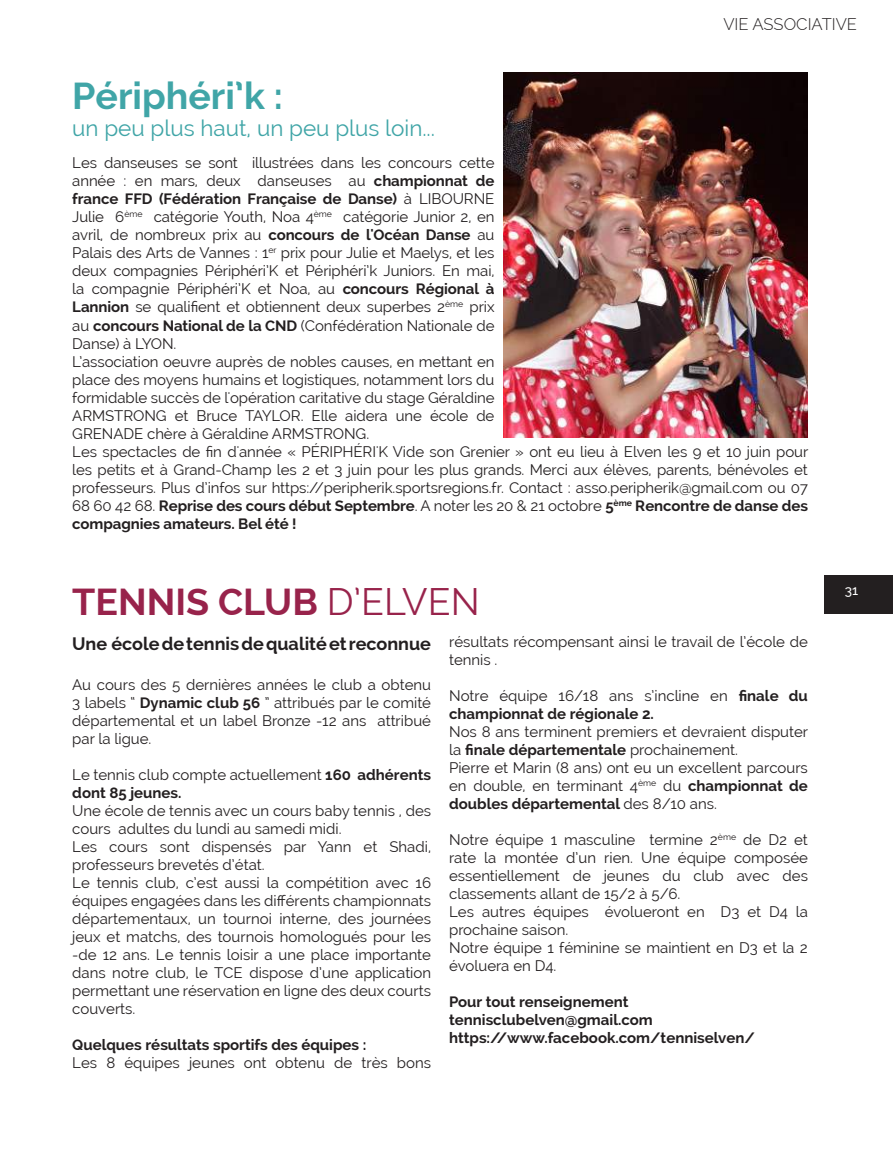
<style>
.page{position:relative;width:893px;height:1149px;background:#fff}
.page>*{position:absolute;margin:0;border:0;box-sizing:border-box;transform-origin:0 0}
.t1{font:700 37.5px "Raleway";color:#98234b}
.t2{font:700 37.5px "Raleway";color:#40a5a7}
.t3{font:22.5px "Raleway";color:#40a5a7}
.t4{font:700 18px "Raleway";color:#231f20}
.t5{font:300 16.5px "Raleway";color:#231f20}
.t6{font:15px/18px "Raleway";letter-spacing:-.005em;color:#231f20}
.t7{font:700 15px/18px "Raleway";color:#231f20}
.t8{font:500 13.5px "Raleway";color:#fff}
.s1{font-weight:700}
.s2{font-weight:400}
</style>
<div class="page">
<div style="left:825px;top:575px;width:68px;height:38px;background:#231f20"></div>
<img style="left:503px;top:72px;width:305px;height:365px">
<h1 class="t2" style="left:72px;top:74px;width:212px">Périphéri’k :</h1>
<h2 class="t3" style="left:72px;top:115px;width:364px">un peu plus haut, un peu plus loin...</h2>
<p class="t5" style="left:723px;top:15px;width:135px">VIE ASSOCIATIVE</p>
<p class="t6" style="left:72px;top:154px;width:737px">Les danseuses se sont illustrées dans les concours cette<br>année : en mars, deux danseuses au <span class="s1">championnat de<br>france FFD (Fédération Française de Danse)</span> à LIBOURNE<br>Julie 6<sup>ème</sup> catégorie Youth, Noa 4<sup>ème</sup> catégorie Junior 2, en<br>avril, de nombreux prix au <span class="s1">concours de l'Océan Danse</span> au<br>Palais des Arts de Vannes : 1<sup>er</sup> prix pour Julie et Maelys, et les<br>deux compagnies Périphéri’K et Périphéri’k Juniors. En mai,<br>la compagnie Périphéri’K et Noa, au <span class="s1">concours Régional à<br>Lannion</span> se qualifient et obtiennent deux superbes 2<sup>ème</sup> prix<br>au <span class="s1">concours National de la CND</span> (Confédération Nationale de<br>Danse) à LYON.<br>L’association oeuvre auprès de nobles causes, en mettant en<br>place des moyens humains et logistiques, notamment lors du<br>formidable succès de l'opération caritative du stage Géraldine<br>ARMSTRONG et Bruce TAYLOR. Elle aidera une école de<br>GRENADE chère à Géraldine ARMSTRONG.<br>Les spectacles de fin d'année « PÉRIPHÉRI'K Vide son Grenier » ont eu lieu à Elven les 9 et 10 juin pour les petits et à Grand-Champ les 2 et 3 juin pour les plus grands. Merci aux élèves, parents, bénévoles et professeurs. Plus d’infos sur https://peripherik.sportsregions.fr. Contact : asso.peripherik@gmail.com ou 07<br>68 60 42 68. <span class="s1">Reprise des cours début Septembre</span>. A noter les 20 &amp; 21 octobre <span class="s1">5</span><sup>ème</sup> <span class="s1">Rencontre de danse des compagnies amateurs. Bel été !</span></p>
<h1 class="t1" style="left:72px;top:580px;width:409px">TENNIS CLUB <span class="s2">D’ELVEN</span></h1>
<p class="t4" style="left:72px;top:633px;width:360px">Une école de tennis de qualité et reconnue</p>
<p class="t6" style="left:72px;top:675px;width:360px;text-align:justify">Au cours des 5 dernières années le club a obtenu 3 labels “ <span class="s1">Dynamic club 56</span> ” attribués par le comité départemental et un label Bronze -12 ans attribué par la ligue.</p>
<p class="t6" style="left:72px;top:765px;width:360px">Le tennis club compte actuellement <span class="s1">160 adhérents dont 85 jeunes.</span></p>
<p class="t6" style="left:72px;top:801px;width:360px">Une école de tennis avec un cours baby tennis , des cours adultes du lundi au samedi midi.<br>Les cours sont dispensés par Yann et Shadi, professeurs brevetés d’état.<br>Le tennis club, c’est aussi la compétition avec 16 équipes engagées dans les différents championnats départementaux, un tournoi interne, des journées jeux et matchs, des tournois homologués pour les -de 12 ans. Le tennis loisir a une place importante dans notre club, le TCE dispose d’une application permettant une réservation en ligne des deux courts couverts.</p>
<p class="t7" style="left:72px;top:1035px;width:296px">Quelques résultats sportifs des équipes :</p>
<p class="t6" style="left:72px;top:1053px;width:360px">Les 8 équipes jeunes ont obtenu de très bons</p>
<p class="t6" style="left:449px;top:632px;width:360px">résultats récompensant ainsi le travail de l’école de tennis .</p>
<p class="t7" style="left:449px;top:686px;width:360px"><span class="s2">Notre équipe 16/18 ans s’incline en</span> finale du championnat de régionale 2.</p>
<p class="t6" style="left:449px;top:722px;width:361px">Nos 8 ans terminent premiers et devraient disputer la <span class="s1">finale départementale</span> prochainement.<br>Pierre et Marin (8 ans) ont eu un excellent parcours en double, en terminant 4<sup>ème</sup> du <span class="s1">championnat de doubles départemental</span> des 8/10 ans.</p>
<p class="t6" style="left:449px;top:830px;width:360px">Notre équipe 1 masculine termine 2<sup>ème</sup> de D2 et rate la montée d’un rien. Une équipe composée essentiellement de jeunes du club avec des classements allant de 15/2 à 5/6.<br>Les autres équipes évolueront en D3 et D4 la prochaine saison.<br>Notre équipe 1 féminine se maintient en D3 et la 2 évoluera en D4.</p>
<p class="t7" style="left:449px;top:992px;width:307px">Pour tout renseignement tennisclubelven@gmail.com https://www.facebook.com/tenniselven/</p>
<p class="t8" style="left:845px;top:582px;width:15px">31</p>
</div>
